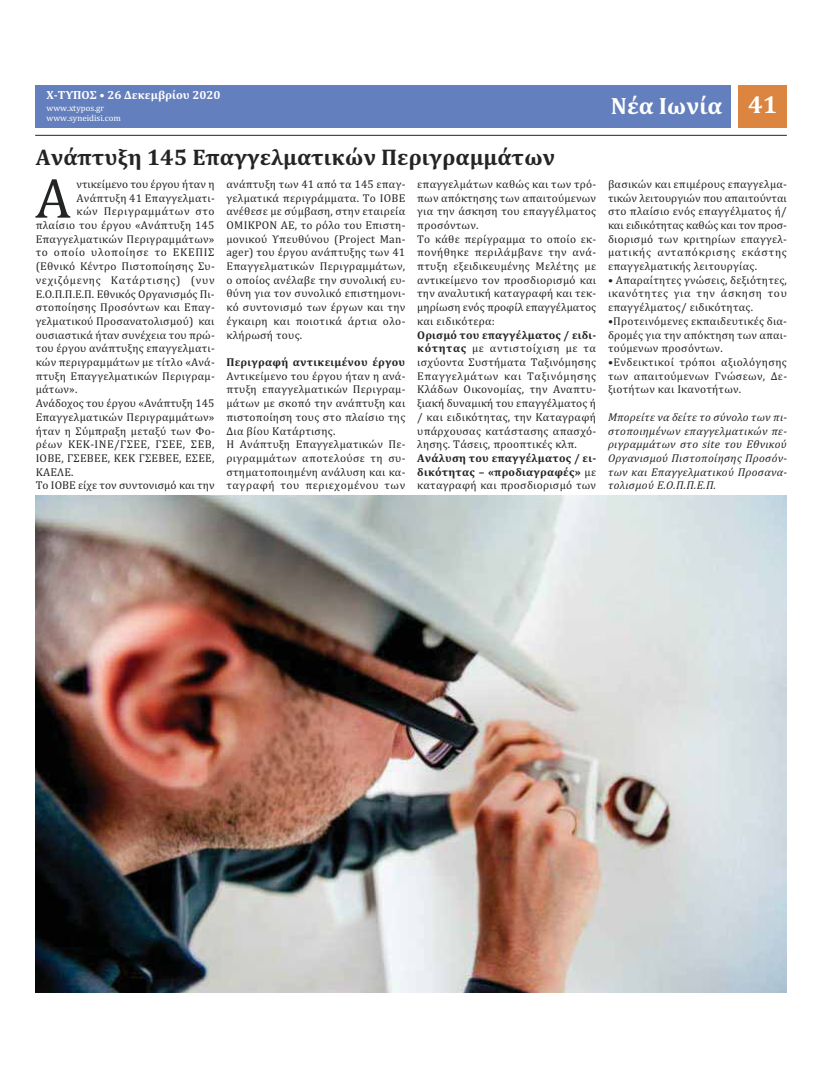
<style>
.page{position:relative;width:822px;height:1077px;background:#fff}
.page>*{position:absolute;margin:0;border:0;box-sizing:border-box;transform-origin:0 0}
.t1{font:56.8px "Cambria";color:#232424}
.t2{font:700 23.8px "Cambria";color:#fff}
.t3{font:700 22.8px "Cambria";color:#232424}
.t4{font:700 11.9px "Cambria";color:#fff}
.t5{font:11.4px/13.7px "Cambria";letter-spacing:.025em;color:#232424;text-align:justify}
.t6{font:italic 11.4px/13.7px "Cambria";letter-spacing:.025em;color:#232424;text-align:justify}
.t7{font:700 11.4px/13.7px "Cambria";letter-spacing:.025em;color:#232424;text-align:justify}
.t8{font:11.4px "Cambria";letter-spacing:.005em;color:#232424}
.t9{font:11.4px "Cambria";color:#232424}
.t10{font:11.4px "Cambria";letter-spacing:.06em;color:#232424}
.t11{font:11.4px "Cambria";letter-spacing:.05em;color:#232424}
.t12{font:8.9px/10.7px "Cambria";color:#fff}
.s1{font-weight:700}
.s2{font-weight:400}
.s3{font-size:24.8px}
</style>
<div class="page">
<div style="left:739px;top:85px;width:48px;height:43px;background:#db8541"></div>
<div style="left:35px;top:85px;width:696px;height:43px;background:#647fbd"></div>
<hr style="left:35px;top:135px;width:752px;height:1px;background:#232424">
<img style="left:36px;top:495px;width:751px;height:498px">
<p class="t4" style="left:46px;top:90px;width:176px">Χ‑ΤΥΠΟΣ • 26 Δεκεμβρίου 2020</p>
<p class="t12" style="left:46px;top:103px;width:76px">www.xtypos.gr www.syneidisi.com</p>
<h3 class="t3" style="left:36px;top:150px;width:521px">Ανάπτυξη 145 Επαγγελματικών Περιγραμμάτων</h3>
<h1 class="t1" style="left:35px;top:178px;width:37px">A</h1>
<p class="t9" style="left:77px;top:180px;width:139px">ντικείμενο του έργου ήταν η</p>
<p class="t5" style="left:77px;top:192px;width:140px">Ανάπτυξη 41 Επαγγελματι‐</p>
<p class="t11" style="left:77px;top:207px;width:139px">κών Περιγραμμάτων στο</p>
<p class="t5" style="left:36px;top:219px;width:180px">πλαίσιο του έργου «Ανάπτυξη 145</p>
<p class="t5" style="left:36px;top:233px;width:180px">Επαγγελματικών Περιγραμμάτων»</p>
<p class="t10" style="left:36px;top:248px;width:180px">το οποίο υλοποίησε το ΕΚΕΠΙΣ</p>
<p class="t5" style="left:36px;top:261px;width:181px">(Εθνικό Κέντρο Πιστοποίησης Συ‐</p>
<p class="t10" style="left:36px;top:276px;width:180px">νεχιζόμενης Κατάρτισης) (νυν</p>
<p class="t8" style="left:36px;top:290px;width:181px">Ε.Ο.Π.Π.Ε.Π. Εθνικός Οργανισμός Πι‐</p>
<p class="t5" style="left:36px;top:302px;width:181px">στοποίησης Προσόντων και Επαγ‐</p>
<p class="t5" style="left:36px;top:315px;width:180px">γελματικού Προσανατολισμού) και</p>
<p class="t5" style="left:36px;top:329px;width:181px">ουσιαστικά ήταν συνέχεια του πρώ‐</p>
<p class="t5" style="left:36px;top:343px;width:181px">του έργου ανάπτυξης επαγγελματι‐</p>
<p class="t5" style="left:36px;top:356px;width:181px">κών περιγραμμάτων με τίτλο «Ανά‐</p>
<p class="t5" style="left:36px;top:370px;width:181px">πτυξη Επαγγελματικών Περιγραμ‐</p>
<p class="t5" style="left:36px;top:384px;width:43px">μάτων».</p>
<p class="t8" style="left:36px;top:399px;width:180px">Ανάδοχος του έργου «Ανάπτυξη 145</p>
<p class="t5" style="left:36px;top:411px;width:180px">Επαγγελματικών Περιγραμμάτων»</p>
<p class="t5" style="left:36px;top:425px;width:181px">ήταν η Σύμπραξη μεταξύ των Φο‐</p>
<p class="t5" style="left:36px;top:439px;width:180px">ρέων ΚΕΚ‐ΙΝΕ/ΓΣΕΕ, ΓΣΕΕ, ΣΕΒ,</p>
<p class="t5" style="left:36px;top:452px;width:180px">ΙΟΒΕ, ΓΣΕΒΕΕ, ΚΕΚ ΓΣΕΒΕΕ, ΕΣΕΕ,</p>
<p class="t5" style="left:36px;top:466px;width:39px">ΚΑΕΛΕ.</p>
<p class="t9" style="left:36px;top:481px;width:180px">Το ΙΟΒΕ είχε τον συντονισμό και την</p>
<p class="t5" style="left:226px;top:178px;width:181px">ανάπτυξη των 41 από τα 145 επαγ‐ γελματικά περιγράμματα. Το ΙΟΒΕ ανέθεσε με σύμβαση, στην εταιρεία ΟΜΙΚΡΟΝ ΑΕ, το ρόλο του Επιστη‐ μονικού Υπευθύνου (Project Man‐ ager) του έργου ανάπτυξης των 41<br>Επαγγελματικών Περιγραμμάτων, ο οποίος ανέλαβε την συνολική ευ‐ θύνη για τον συνολικό επιστημονι‐ κό συντονισμό των έργων και την έγκαιρη και ποιοτικά άρτια ολο‐ κλήρωσή τους.</p>
<p class="t7" style="left:226px;top:356px;width:180px">Περιγραφή αντικειμένου έργου</p>
<p class="t5" style="left:226px;top:370px;width:181px;text-align:left">Αντικείμενο του έργου ήταν η ανά‐ πτυξη επαγγελματικών Περιγραμ‐ μάτων με σκοπό την ανάπτυξη και πιστοποίηση τους στο πλαίσιο της<br>Δια βίου Κατάρτισης.<br>Η Ανάπτυξη Επαγγελματικών Πε‐ ριγραμμάτων αποτελούσε τη συ‐ στηματοποιημένη ανάλυση και κα‐ ταγραφή του περιεχομένου των</p>
<p class="t5" style="left:417px;top:178px;width:181px;text-align:left">επαγγελμάτων καθώς και των τρό‐ πων απόκτησης των απαιτούμενων για την άσκηση του επαγγέλματος προσόντων.<br>Το κάθε περίγραμμα το οποίο εκ‐ πονήθηκε περιλάμβανε την ανά‐ πτυξη εξειδικευμένης Μελέτης με αντικείμενο τον προσδιορισμό και την αναλυτική καταγραφή και τεκ‐ μηρίωση ενός προφίλ επαγγέλματος και ειδικότερα:</p>
<p class="t5" style="left:417px;top:329px;width:181px"><span class="s1">Ορισμό του επαγγέλματος / ειδι‑ κότητας</span> με αντιστοίχιση με τα ισχύοντα Συστήματα Ταξινόμησης Επαγγελμάτων και Ταξινόμησης Κλάδων Οικονομίας, την Αναπτυ‐ ξιακή δυναμική του επαγγέλματος ή / και ειδικότητας, την Καταγραφή υπάρχουσας κατάστασης απασχό‐ λησης. Τάσεις, προοπτικές κλπ.</p>
<p class="t7" style="left:417px;top:452px;width:181px">Ανάλυση του επαγγέλματος / ει‑ δικότητας – «προδιαγραφές» <span class="s2">με καταγραφή και προσδιορισμό των</span></p>
<h2 class="t2" style="left:611px;top:97px;width:168px">Νέα Ιωνία <span class="s3">41</span></h2>
<p class="t5" style="left:608px;top:178px;width:181px">βασικών και επιμέρους επαγγελμα‐ τικών λειτουργιών που απαιτούνται στο πλαίσιο ενός επαγγέλματος ή/ και ειδικότητας καθώς και τον προσ‐ διορισμό των κριτηρίων επαγγελ‐ ματικής ανταπόκρισης εκάστης επαγγελματικής λειτουργίας.</p>
<p class="t5" style="left:608px;top:274px;width:180px">• Απαραίτητες γνώσεις, δεξιότητες, ικανότητες για την άσκηση του επαγγέλματος/ ειδικότητας.</p>
<p class="t5" style="left:608px;top:315px;width:181px">•Προτεινόμενες εκπαιδευτικές δια‐ δρομές για την απόκτηση των απαι‐ τούμενων προσόντων.</p>
<p class="t5" style="left:608px;top:356px;width:181px">•Ενδεικτικοί τρόποι αξιολόγησης των απαιτούμενων Γνώσεων, Δε‐ ξιοτήτων και Ικανοτήτων.</p>
<p class="t6" style="left:608px;top:410px;width:181px">Μπορείτε να δείτε το σύνολο των πι‑ στοποιημένων επαγγελματικών πε‑ ριγραμμάτων στο site του Εθνικού Οργανισμού Πιστοποίησης Προσόν‑ των και Επαγγελματικού Προσανα‑ τολισμού Ε.Ο.Π.Π.Ε.Π.</p>
</div>
